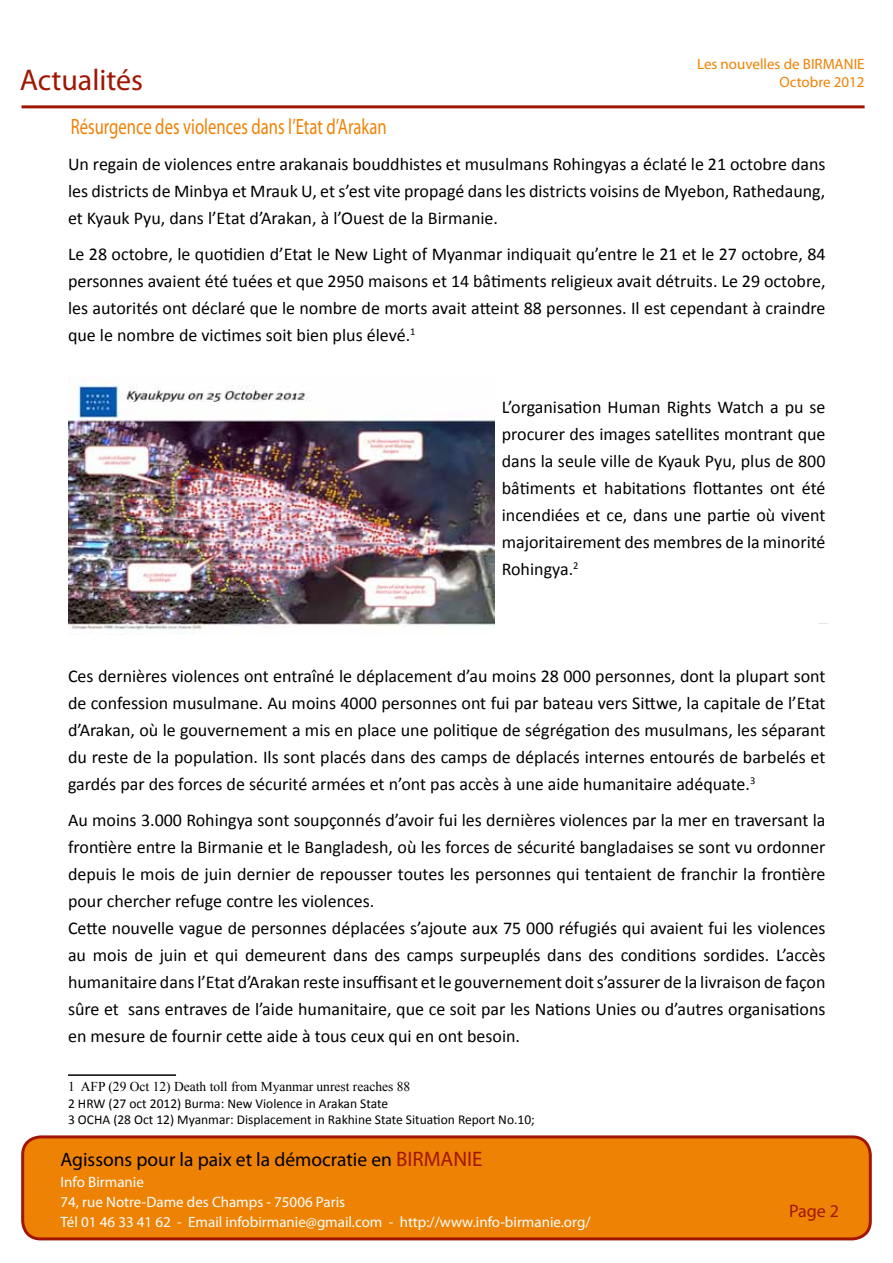
<style>
.page{position:relative;width:893px;height:1263px;background:#fff}
.page>*{position:absolute;margin:0;border:0;box-sizing:border-box;transform-origin:0 0}
.t1{font:30px "Myriad Pro";color:#a01602}
.t2{font:22.2px "Myriad Pro";color:#ee8205;scale:.75 1}
.t3{font:19.5px "Myriad Pro";color:#000}
.t4{font:18px/27px "Calibri";color:#000;text-align:justify}
.t5{font:18px "Myriad Pro";color:#a01602}
.t6{font:15px/20px "Myriad Pro";color:#fff}
.t7{font:15px/18px "Myriad Pro";color:#ee8205;text-align:right}
.t8{font:13.5px/16.2px "Calibri";color:#000}
.t9{font:13.5px "Times New Roman";color:#000}
.s1{font-size:21px;color:#a01602}
</style>
<div class="page">
<hr style="left:22px;top:105px;width:843px;height:3px;background:#a01602">
<div style="left:23px;top:1137px;width:847px;height:102px;background:#ee8205;border-radius:18px"></div>
<div style="left:21px;top:1135px;width:851px;height:105px;border:3px solid #a01602;border-radius:18px"></div>
<img style="left:68px;top:382px;width:426px;height:253px">
<hr style="left:68px;top:1074px;width:108px;height:2px;background:#000">
<p class="t7" style="left:697px;top:55px;width:169px">Les nouvelles de BIRMANIE<br>Octobre 2012</p>
<h1 class="t1" style="left:20px;top:61px;width:125px">Actualités</h1>
<p class="t2" style="left:71px;top:113px;width:423px">Résurgence des violences dans l’Etat d’Arakan</p>
<p class="t4" style="left:68px;top:151px;width:759px">Un regain de violences entre arakanais bouddhistes et musulmans Rohingyas a éclaté le 21 octobre dans les districts de Minbya et Mrauk U, et s’est vite propagé dans les districts voisins de Myebon, Rathedaung, et Kyauk Pyu, dans l’Etat d’Arakan, à l’Ouest de la Birmanie.</p>
<p class="t4" style="left:68px;top:241px;width:759px">Le 28 octobre, le quotidien d’Etat le New Light of Myanmar indiquait qu’entre le 21 et le 27 octobre, 84 personnes avaient été tuées et que 2950 maisons et 14 bâtiments religieux avait détruits. Le 29 octobre, les autorités ont déclaré que le nombre de morts avait atteint 88 personnes. Il est cependant à craindre que le nombre de victimes soit bien plus élevé.<sup>1</sup></p>
<p class="t4" style="left:502px;top:393px;width:325px">L’organisation Human Rights Watch a pu se procurer des images satellites montrant que dans la seule ville de Kyauk Pyu, plus de 800 bâtiments et habitations flottantes ont été incendiées et ce, dans une partie où vivent majoritairement des membres de la minorité Rohingya.<sup>2</sup></p>
<p class="t4" style="left:68px;top:663px;width:759px">Ces dernières violences ont entraîné le déplacement d’au moins 28 000 personnes, dont la plupart sont de confession musulmane. Au moins 4000 personnes ont fui par bateau vers Sittwe, la capitale de l’Etat d’Arakan, où le gouvernement a mis en place une politique de ségrégation des musulmans, les séparant du reste de la population. Ils sont placés dans des camps de déplacés internes entourés de barbelés et gardés par des forces de sécurité armées et n’ont pas accès à une aide humanitaire adéquate.<sup>3</sup></p>
<p class="t4" style="left:68px;top:807px;width:759px;text-align:left">Au moins 3.000 Rohingya sont soupçonnés d’avoir fui les dernières violences par la mer en traversant la frontière entre la Birmanie et le Bangladesh, où les forces de sécurité bangladaises se sont vu ordonner depuis le mois de juin dernier de repousser toutes les personnes qui tentaient de franchir la frontière pour chercher refuge contre les violences.<br>Cette nouvelle vague de personnes déplacées s’ajoute aux 75 000 réfugiés qui avaient fui les violences au mois de juin et qui demeurent dans des camps surpeuplés dans des conditions sordides. L’accès humanitaire dans l’Etat d’Arakan reste insuffisant et le gouvernement doit s’assurer de la livraison de façon sûre et sans entraves de l’aide humanitaire, que ce soit par les Nations Unies ou d’autres organisations en mesure de fournir cette aide à tous ceux qui en ont besoin.</p>
<p class="t9" style="left:68px;top:1078px;width:344px">1 AFP (29 Oct 12) Death toll from Myanmar unrest reaches 88</p>
<p class="t8" style="left:68px;top:1095px;width:468px">2 HRW (27 oct 2012) Burma: New Violence in Arakan State<br>3 OCHA (28 Oct 12) Myanmar: Displacement in Rakhine State Situation Report No.10;</p>
<p class="t3" style="left:61px;top:1147px;width:423px">Agissons pour la paix et la démocratie en <span class="s1">BIRMANIE</span></p>
<p class="t6" style="left:61px;top:1172px;width:531px">Info Birmanie<br>74, rue Notre-Dame des Champs - 75006 Paris<br>Tél 01 46 33 41 62 - Email infobirmanie@gmail.com - http://www.info-birmanie.org/</p>
<p class="t5" style="left:789px;top:1199px;width:51px">Page 2</p>
</div>
